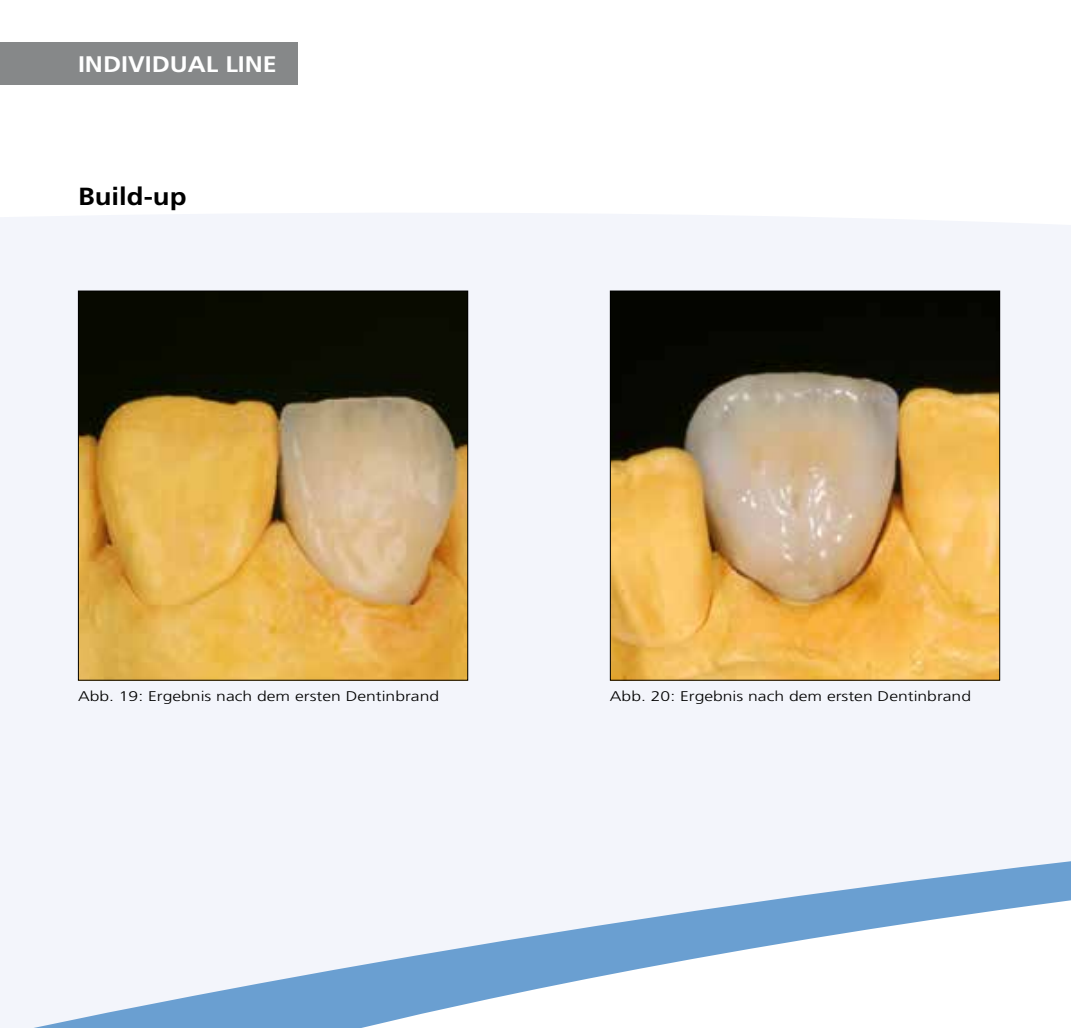
<style>
.page{position:relative;width:1071px;height:1028px;background:#fff}
.page>*{position:absolute;margin:0;border:0;box-sizing:border-box;transform-origin:0 0}
.t1{font:700 24.75px "Frutiger LT Std";color:#000;scale:1.11 1}
.t2{font:700 22.5px "Frutiger LT Std";color:#fff;scale:1.11 1}
.t3{font:300 14px "Frutiger LT Std";color:#000;scale:1.25 1}
</style>
<div class="page">
<div style="left:0;top:43px;width:298px;height:42px;background:#868889"></div>
<div style="left:0;top:213px;width:1070px;height:580px;background:#f3f5fb"></div>
<svg style="left:0;top:793px;width:1070px;height:235px;fill:#f3f5fb"></svg>
<img style="left:80px;top:293px;width:386px;height:385px">
<div style="left:78px;top:291px;width:390px;height:389px;border:1px solid #000"></div>
<img style="left:611px;top:293px;width:386px;height:385px">
<div style="left:609px;top:291px;width:390px;height:389px;border:1px solid #000"></div>
<h2 class="t2" style="left:78px;top:51px;width:180px">INDIVIDUAL LINE</h2>
<h1 class="t1" style="left:78px;top:182px;width:99px">Build-up</h1>
<p class="t3" style="left:78px;top:688px;width:290px">Abb. 19: Ergebnis nach dem ersten Dentinbrand</p>
<p class="t3" style="left:609px;top:688px;width:290px">Abb. 20: Ergebnis nach dem ersten Dentinbrand</p>
</div>
